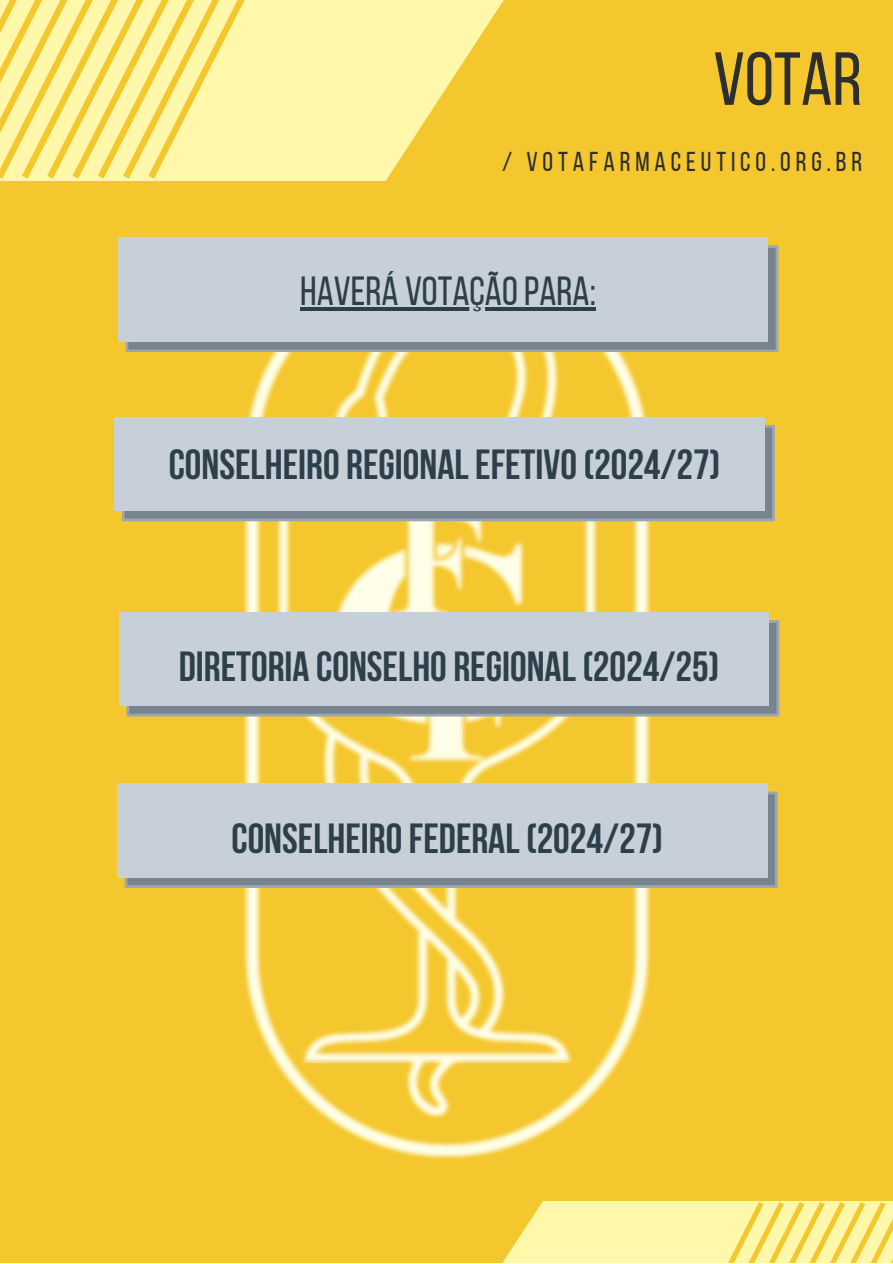
<style>
.page{position:relative;width:893px;height:1264px;background:#fff}
.page>*{position:absolute;margin:0;border:0;box-sizing:border-box;transform-origin:0 0}
.t1{font:75px "Bebas Neue";color:#2e2e2e}
.t2{font:700 42px "Bebas Neue";color:#2d404a}
.t3{font:40.65px "Bebas Neue";color:#2d404a}
.t4{font:27.15px "Bebas Neue";letter-spacing:.18em;color:#2e2e2e}
</style>
<div class="page">
<div style="left:0;top:0;width:892px;height:1262px;background:#f5c72e"></div>
<svg style="left:503px;top:1201px;width:389px;height:61px"></svg>
<svg style="left:308px;top:0;width:196px;height:181px"></svg>
<svg style="left:391px;top:0;width:25px;height:178px;fill:#fff8aa"></svg>
<div style="left:366px;top:0;width:25px;height:178px;background:#fff8aa"></div>
<div style="left:341px;top:0;width:25px;height:178px;background:#fff8aa"></div>
<div style="left:315px;top:0;width:26px;height:178px;background:#fff8aa"></div>
<div style="left:290px;top:0;width:25px;height:178px;background:#fff8aa"></div>
<div style="left:265px;top:0;width:25px;height:178px;background:#fff8aa"></div>
<div style="left:239px;top:0;width:26px;height:178px;background:#fff8aa"></div>
<svg style="left:0;top:0;width:239px;height:178px"></svg>
<img style="left:220px;top:352px;width:452px;height:808px">
<svg style="left:126px;top:245px;width:652px;height:107px;fill:#77838d"></svg>
<div style="left:118px;top:237px;width:649px;height:105px;background:#c7d0d8"></div>
<hr style="left:300px;top:308px;width:296px;height:3px;background:#2d404a">
<svg style="left:122px;top:425px;width:652px;height:96px;fill:#77838d"></svg>
<div style="left:114px;top:417px;width:650px;height:93px;background:#c7d0d8"></div>
<svg style="left:126px;top:620px;width:653px;height:96px;fill:#77838d"></svg>
<div style="left:119px;top:612px;width:649px;height:94px;background:#c7d0d8"></div>
<svg style="left:125px;top:791px;width:652px;height:97px;fill:#77838d"></svg>
<div style="left:117px;top:783px;width:650px;height:94px;background:#c7d0d8"></div>
<p class="t1" style="left:713px;top:49px;width:150px">VOTAR</p>
<p class="t4" style="left:502px;top:150px;width:361px">/ VOTAFARMACEUTICO.ORG.BR</p>
<p class="t3" style="left:300px;top:275px;width:297px">HAVERÁ VOTAÇÃOPARA:</p>
<p class="t2" style="left:169px;top:447px;width:553px">CONSELHEIRO REGIONALEFETIVO(2024/27)</p>
<p class="t2" style="left:179px;top:649px;width:542px">DIRETORIA CONSELHO REGIONAL(2024/25)</p>
<p class="t2" style="left:231px;top:821px;width:433px">CONSELHEIROFEDERAL(2024/27)</p>
</div>
